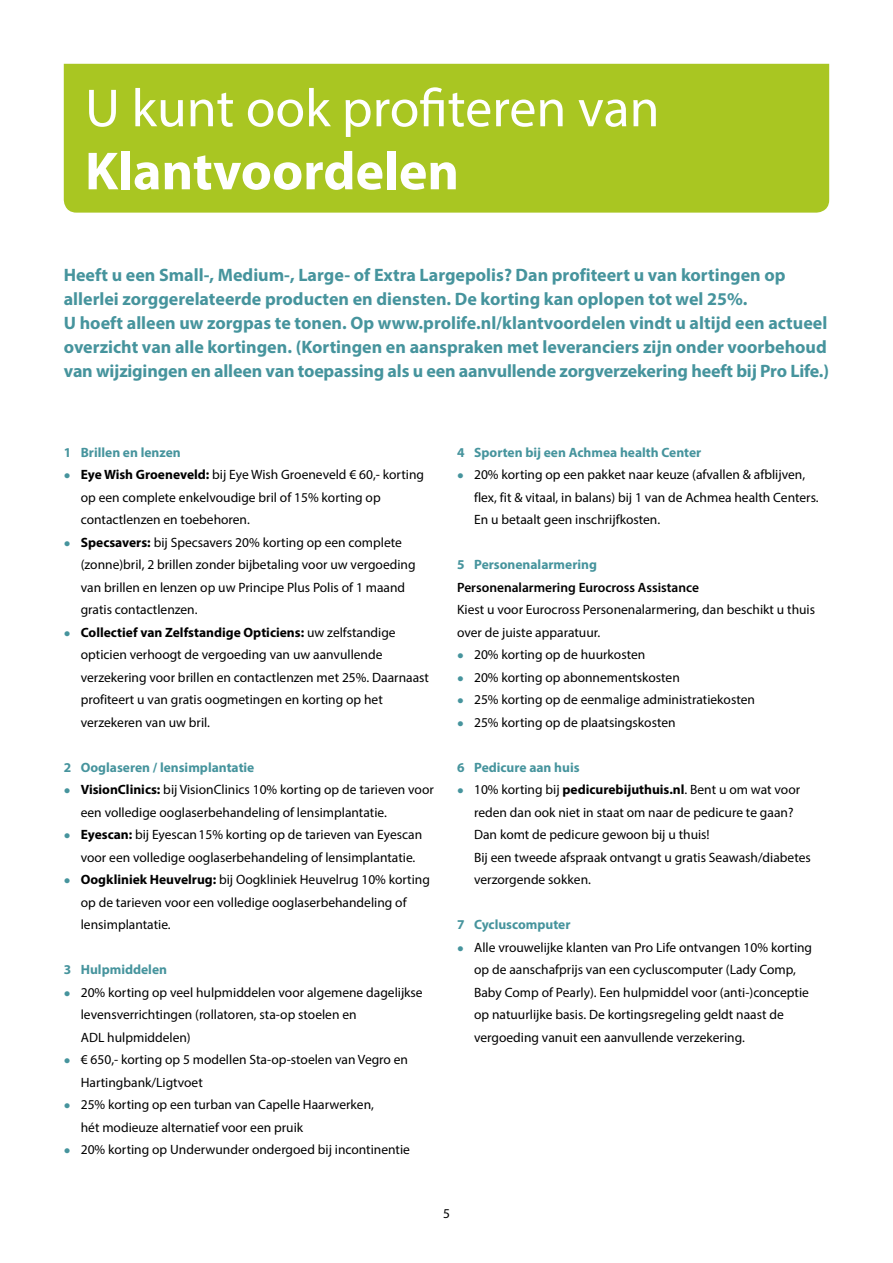
<style>
.page{position:relative;width:893px;height:1263px;background:#fff}
.page>*{position:absolute;margin:0;border:0;box-sizing:border-box;transform-origin:0 0}
.t1{font:54px "Myriad Pro";color:#fff}
.t2{font:700 54px "Myriad Pro";color:#fff}
.t3{font:700 18px/24px "Myriad Pro";color:#46949d}
.t4{font:13.5px/22.5px "Myriad Pro";color:#000}
.t5{font:700 13.5px "Myriad Pro";color:#46949d}
.t6{font:600 13.5px "Myriad Pro";color:#000}
.s1{font-size:24px;color:#46949d}
.s2{font-weight:700}
</style>
<div class="page">
<div style="left:64px;top:64px;width:765px;height:149px;background:#a9c622"></div>
<h1 class="t1" style="left:85px;top:75px;width:576px">U kunt ook profiteren van</h1>
<h1 class="t2" style="left:85px;top:136px;width:376px">Klantvoordelen</h1>
<p class="t3" style="left:64px;top:263px;width:767px">Heeft u een Small-, Medium-, Large- of Extra Largepolis? Dan profiteert u van kortingen op allerlei zorggerelateerde producten en diensten. De korting kan oplopen tot wel 25%.<br>U hoeft alleen uw zorgpas te tonen. Op www.prolife.nl/klantvoordelen vindt u altijd een actueel overzicht van alle kortingen. (Kortingen en aanspraken met leveranciers zijn onder voorbehoud van wijzigingen en alleen van toepassing als u een aanvullende zorgverzekering heeft bij Pro Life.)</p>
<p class="t5" style="left:64px;top:443px;width:118px">1 Brillen en lenzen</p>
<p class="t4" style="left:81px;top:463px;width:345px;text-indent:-17px"><span class="s1">•</span> <span class="s2">Eye Wish Groeneveld:</span> bij Eye Wish Groeneveld € 60,- korting op een complete enkelvoudige bril of 15% korting op contactlenzen en toebehoren.</p>
<p class="t4" style="left:81px;top:531px;width:336px;text-indent:-17px"><span class="s1">•</span> <span class="s2">Specsavers:</span> bij Specsavers 20% korting op een complete (zonne)bril, 2 brillen zonder bijbetaling voor uw vergoeding van brillen en lenzen op uw Principe Plus Polis of 1 maand gratis contactlenzen.</p>
<p class="t4" style="left:81px;top:621px;width:350px;text-indent:-17px"><span class="s1">•</span> <span class="s2">Collectief van Zelfstandige Opticiens:</span> uw zelfstandige opticien verhoogt de vergoeding van uw aanvullende verzekering voor brillen en contactlenzen met 25%. Daarnaast profiteert u van gratis oogmetingen en korting op het verzekeren van uw bril.</p>
<p class="t5" style="left:64px;top:758px;width:192px">2 Ooglaseren / lensimplantatie</p>
<p class="t4" style="left:81px;top:778px;width:355px;text-indent:-17px"><span class="s1">•</span> <span class="s2">VisionClinics:</span> bij VisionClinics 10% korting op de tarieven voor een volledige ooglaserbehandeling of lensimplantatie.</p>
<p class="t4" style="left:81px;top:823px;width:343px;text-indent:-17px"><span class="s1">•</span> <span class="s2">Eyescan:</span> bij Eyescan 15% korting op de tarieven van Eyescan voor een volledige ooglaserbehandeling of lensimplantatie.</p>
<p class="t4" style="left:81px;top:868px;width:351px;text-indent:-17px"><span class="s1">•</span> <span class="s2">Oogkliniek Heuvelrug:</span> bij Oogkliniek Heuvelrug 10% korting op de tarieven voor een volledige ooglaserbehandeling of lensimplantatie.</p>
<p class="t5" style="left:64px;top:961px;width:105px">3 Hulpmiddelen</p>
<p class="t4" style="left:81px;top:981px;width:343px;text-indent:-17px"><span class="s1">•</span> 20% korting op veel hulpmiddelen voor algemene dagelijkse levensverrichtingen (rollatoren, sta-op stoelen en<br>ADL hulpmiddelen)</p>
<p class="t4" style="left:81px;top:1048px;width:329px;text-indent:-17px"><span class="s1">•</span> € 650,- korting op 5 modellen Sta-op-stoelen van Vegro en<br>Hartingbank/Ligtvoet</p>
<p class="t4" style="left:81px;top:1093px;width:295px;text-indent:-17px"><span class="s1">•</span> 25% korting op een turban van Capelle Haarwerken, hét modieuze alternatief voor een pruik</p>
<p class="t4" style="left:64px;top:1138px;width:348px"><span class="s1">•</span> 20% korting op Underwunder ondergoed bij incontinentie</p>
<p class="t5" style="left:457px;top:443px;width:246px">4 Sporten bij een Achmea health Center</p>
<p class="t4" style="left:474px;top:463px;width:346px;text-indent:-17px"><span class="s1">•</span> 20% korting op een pakket naar keuze (afvallen &amp; afblijven, flex, fit &amp; vitaal, in balans) bij 1 van de Achmea health Centers.<br>En u betaalt geen inschrijfkosten.</p>
<p class="t5" style="left:457px;top:556px;width:141px">5 Personenalarmering</p>
<p class="t6" style="left:457px;top:578px;width:243px">Personenalarmering Eurocross Assistance</p>
<p class="t4" style="left:457px;top:598px;width:359px">Kiest u voor Eurocross Personenalarmering, dan beschikt u thuis over de juiste apparatuur.</p>
<p class="t4" style="left:457px;top:643px;width:190px"><span class="s1">•</span> 20% korting op de huurkosten</p>
<p class="t4" style="left:457px;top:666px;width:224px"><span class="s1">•</span> 20% korting op abonnementskosten</p>
<p class="t4" style="left:457px;top:688px;width:299px"><span class="s1">•</span> 25% korting op de eenmalige administratiekosten</p>
<p class="t4" style="left:457px;top:711px;width:220px"><span class="s1">•</span> 25% korting op de plaatsingskosten</p>
<p class="t5" style="left:457px;top:758px;width:124px">6 Pedicure aan huis</p>
<p class="t4" style="left:474px;top:778px;width:338px;text-indent:-17px"><span class="s1">•</span> 10% korting bij <span class="s2">pedicurebijuthuis.nl</span>. Bent u om wat voor reden dan ook niet in staat om naar de pedicure te gaan?<br>Dan komt de pedicure gewoon bij u thuis!<br>Bij een tweede afspraak ontvangt u gratis Seawash/diabetes verzorgende sokken.</p>
<p class="t5" style="left:457px;top:916px;width:115px">7 Cycluscomputer</p>
<p class="t4" style="left:474px;top:936px;width:340px;text-indent:-17px"><span class="s1">•</span> Alle vrouwelijke klanten van Pro Life ontvangen 10% korting op de aanschafprijs van een cycluscomputer (Lady Comp, Baby Comp of Pearly). Een hulpmiddel voor (anti-)conceptie op natuurlijke basis. De kortingsregeling geldt naast de vergoeding vanuit een aanvullende verzekering.</p>
<p class="t4" style="left:443px;top:1202px;width:8px">5</p>
</div>
